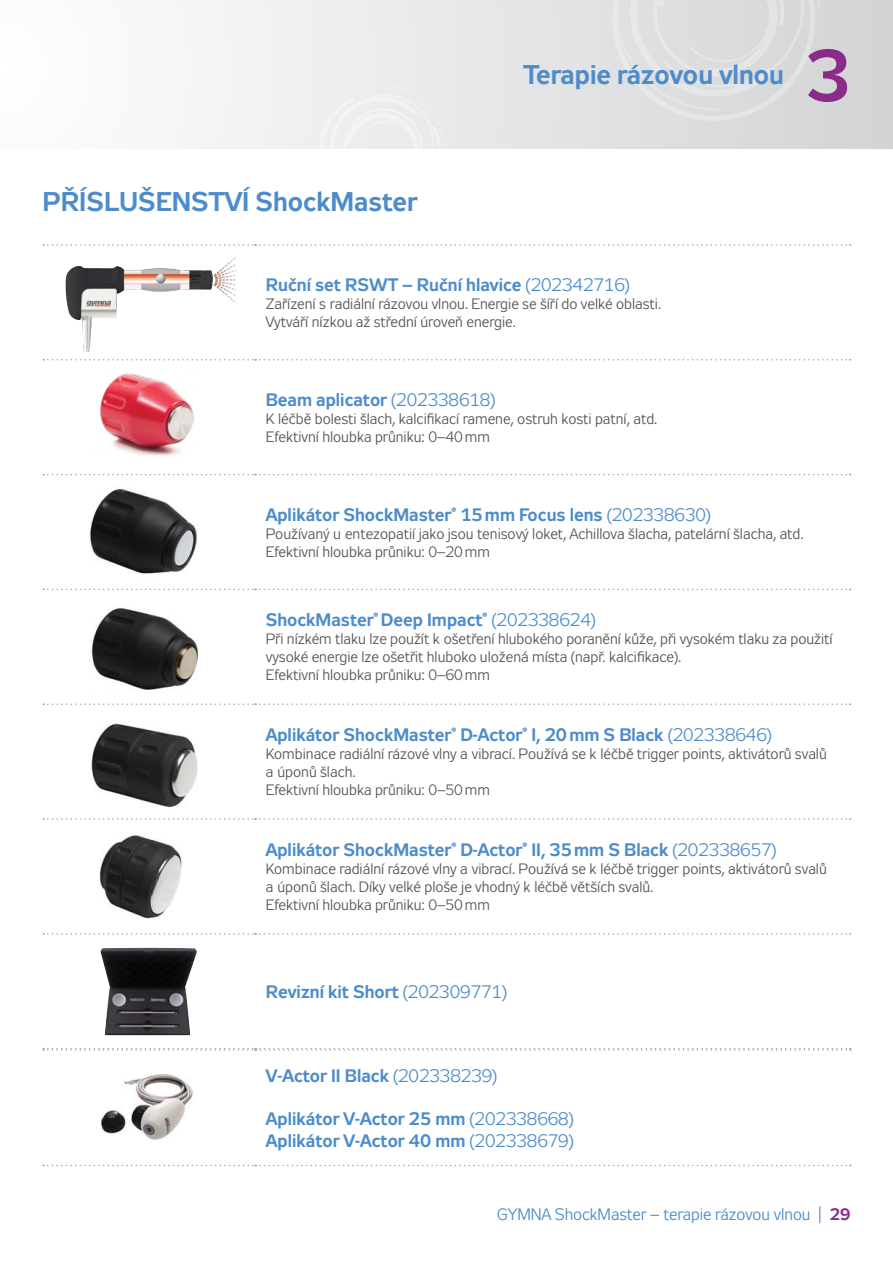
<style>
.page{position:relative;width:893px;height:1263px;background:#fff}
.page>*{position:absolute;margin:0;border:0;box-sizing:border-box;transform-origin:0 0}
.t1{font:72px "Zeppelin 33";color:#8a2b87}
.t2{font:27px "Zeppelin 33";color:#4d8cca}
.t3{font:18px/21.6px "Zeppelin 33";color:#4d8cca}
.t4{font:16.5px "Zeppelin 31";color:#4d8cca}
.t5{font:15px/18px "Zeppelin 31";color:#575756}
.s1{font-family:"Zeppelin 31"}
.s2{font-family:"Zeppelin 33";color:#8a2b87}
</style>
<div class="page">
<div style="left:0;top:0;width:893px;height:149px;background:linear-gradient(to right,#fefefe,#d2d4d5)"></div>
<svg style="left:611px;top:0;width:209px;height:122px;background:#dcdedf"></svg>
<div style="left:318px;top:84px;width:126px;height:65px;background:#ecedee"></div>
<svg style="left:43px;top:474px;width:808px;height:1px"></svg>
<svg style="left:43px;top:589px;width:808px;height:1px"></svg>
<svg style="left:43px;top:703px;width:808px;height:2px"></svg>
<svg style="left:43px;top:818px;width:808px;height:2px"></svg>
<svg style="left:43px;top:933px;width:808px;height:1px"></svg>
<svg style="left:43px;top:244px;width:808px;height:2px"></svg>
<svg style="left:43px;top:359px;width:808px;height:1px"></svg>
<img style="left:100px;top:373px;width:94px;height:83px">
<img style="left:90px;top:488px;width:107px;height:86px">
<img style="left:65px;top:257px;width:171px;height:95px">
<img style="left:91px;top:607px;width:107px;height:83px">
<img style="left:91px;top:723px;width:107px;height:85px">
<img style="left:100px;top:948px;width:97px;height:87px">
<img style="left:99px;top:835px;width:83px;height:84px">
<svg style="left:43px;top:1165px;width:808px;height:1px"></svg>
<svg style="left:43px;top:1048px;width:808px;height:3px"></svg>
<img style="left:101px;top:1074px;width:92px;height:66px">
<h2 class="t2" style="left:523px;top:60px;width:262px">Terapie rázovou vlnou</h2>
<h1 class="t1" style="left:806px;top:35px;width:46px">3</h1>
<h2 class="t2" style="left:43px;top:187px;width:376px">PŘÍSLUŠENSTVÍ ShockMaster</h2>
<p class="t3" style="left:266px;top:275px;width:366px">Ruční set RSWT – Ruční hlavice <span class="s1">(202342716)</span></p>
<p class="t5" style="left:266px;top:296px;width:397px">Zařízení s radiální rázovou vlnou. Energie se šíří do velké oblasti.<br>Vytváří nízkou až střední úroveň energie.</p>
<p class="t3" style="left:266px;top:390px;width:231px">Beam aplicator <span class="s1">(202338618)</span></p>
<p class="t5" style="left:266px;top:411px;width:393px">K léčbě bolesti šlach, kalcifikací ramene, ostruh kosti patní, atd.<br>Efektivní hloubka průniku: 0–40mm</p>
<p class="t3" style="left:266px;top:505px;width:447px">Aplikátor ShockMaster<sup>®</sup> 15mm Focus lens <span class="s1">(202338630)</span></p>
<p class="t5" style="left:266px;top:526px;width:539px">Používaný u entezopatií jako jsou tenisový loket, Achillova šlacha, patelární šlacha, atd.<br>Efektivní hloubka průniku: 0–20mm</p>
<p class="t3" style="left:266px;top:611px;width:332px">ShockMaster<sup>®</sup> Deep Impact<sup>®</sup> <span class="s1">(202338624)</span></p>
<p class="t5" style="left:266px;top:632px;width:568px">Při nízkém tlaku lze použít k ošetření hlubokého poranění kůže, při vysokém tlaku za použití vysoké energie lze ošetřit hluboko uložená místa (např. kalcifikace).<br>Efektivní hloubka průniku: 0–60mm</p>
<p class="t3" style="left:266px;top:726px;width:508px">Aplikátor ShockMaster<sup>®</sup> D-Actor<sup>®</sup> I, 20mm S Black <span class="s1">(202338646)</span></p>
<p class="t5" style="left:266px;top:746px;width:562px">Kombinace radiální rázové vlny a vibrací. Používá se k léčbě trigger points, aktivátorů svalů a úponů šlach.<br>Efektivní hloubka průniku: 0–50mm</p>
<p class="t3" style="left:266px;top:840px;width:512px">Aplikátor ShockMaster<sup>®</sup> D-Actor<sup>®</sup> II, 35mm S Black <span class="s1">(202338657)</span></p>
<p class="t5" style="left:266px;top:861px;width:562px">Kombinace radiální rázové vlny a vibrací. Používá se k léčbě trigger points, aktivátorů svalů a úponů šlach. Díky velké ploše je vhodný k léčbě větších svalů.<br>Efektivní hloubka průniku: 0–50mm</p>
<p class="t3" style="left:266px;top:982px;width:243px">Revizní kit Short <span class="s1">(202309771)</span></p>
<p class="t3" style="left:266px;top:1066px;width:233px">V-Actor II Black <span class="s1">(202338239)</span></p>
<p class="t3" style="left:266px;top:1109px;width:309px">Aplikátor V-Actor 25 mm <span class="s1">(202338668)<br></span>Aplikátor V-Actor 40 mm <span class="s1">(202338679)</span></p>
<p class="t4" style="left:497px;top:1206px;width:355px">GYMNA ShockMaster – terapie rázovou vlnou | <span class="s2">29</span></p>
</div>
